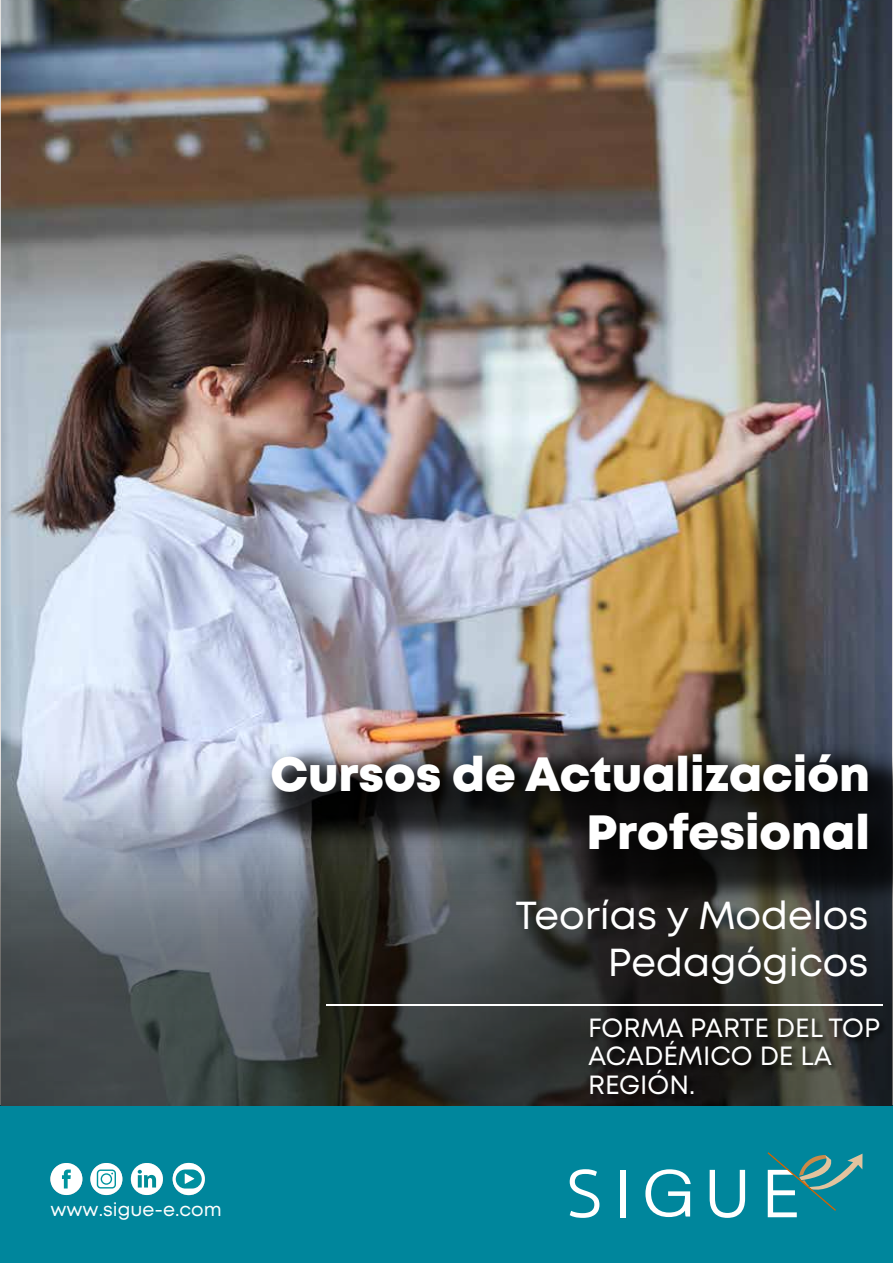
<style>
.page{position:relative;width:893px;height:1263px;background:#fff}
.page>*{position:absolute;margin:0;border:0;box-sizing:border-box;transform-origin:0 0}
.t1{font:800 48px/57.6px "Mont";color:#fff;text-align:right}
.t2{font:39px/46.8px "Mont";color:#fff;text-align:right}
.t3{font:26.4px/29px "Mont";color:#fff}
.t4{font:18.75px "Mont";color:#fff}
</style>
<div class="page">
<div style="left:0;top:1106px;width:893px;height:157px;background:#00869c"></div>
<img style="left:1px;top:0;width:891px;height:731px">
<svg style="left:0;top:731px;width:893px;height:375px;background:#55595c"></svg>
<hr style="left:326px;top:1004px;width:557px;height:2px;background:#fff">
<svg style="left:570px;top:1169px;width:29px;height:49px"></svg>
<div style="left:620px;top:1170px;width:5px;height:47px;background:#fff"></div>
<svg style="left:645px;top:1169px;width:46px;height:48px"></svg>
<svg style="left:710px;top:1170px;width:35px;height:48px"></svg>
<svg style="left:767px;top:1152px;width:95px;height:65px"></svg>
<img style="left:584px;top:1010px;width:305px;height:96px">
<img style="left:251px;top:734px;width:642px;height:178px">
<img style="left:257px;top:738px;width:636px;height:160px">
<div style="left:131px;top:1163px;width:32px;height:32px;background:#fff;border-radius:50%"></div>
<div style="left:90px;top:1163px;width:32px;height:32px;background:#fff;border-radius:50%"></div>
<svg style="left:97px;top:1169px;width:19px;height:19px"></svg>
<div style="left:50px;top:1163px;width:32px;height:32px;background:#fff;border-radius:50%"></div>
<svg style="left:62px;top:1169px;width:9px;height:19px"></svg>
<svg style="left:173px;top:1163px;width:32px;height:32px"></svg>
<div style="left:176px;top:1169px;width:26px;height:19px;background:#008f9e;border-radius:10px"></div>
<svg style="left:185px;top:1173px;width:9px;height:11px"></svg>
<svg style="left:138px;top:1170px;width:18px;height:17px"></svg>
<p class="t4" style="left:50px;top:1198px;width:173px">www.sigue-e.com</p>
<h1 class="t1" style="left:270px;top:746px;width:601px">Cursos de Actualización<br>Profesional</h1>
<h2 class="t2" style="left:515px;top:892px;width:355px">Teorías y Modelos<br>Pedagógicos</h2>
<p class="t3" style="left:588px;top:1013px;width:294px">FORMA PARTE DEL TOP<br>ACADÉMICO DE LA<br>REGIÓN.</p>
</div>
